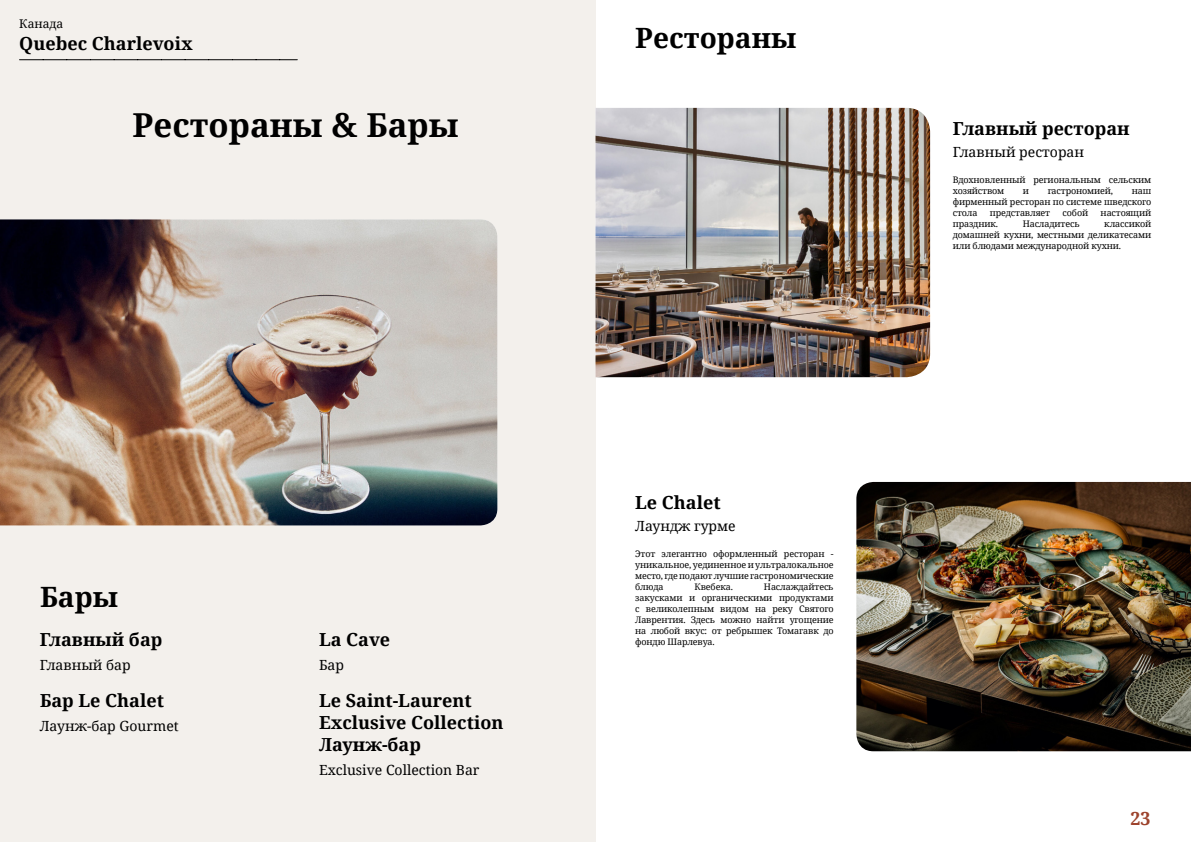
<style>
.page{position:relative;width:1191px;height:842px;background:#fff}
.page>*{position:absolute;margin:0;border:0;box-sizing:border-box;transform-origin:0 0}
.t1{font:700 33px "Noto Serif";color:#000}
.t2{font:700 28px "Noto Serif";color:#000}
.t3{font:700 18px/22px "Noto Serif";color:#000}
.t4{font:700 18px "Noto Serif";color:#9d432c}
.t5{font:14px "Noto Serif";color:#000}
.t6{font:12px "Noto Serif";color:#000}
.t7{font:9px/11px "Noto Serif";letter-spacing:-.015em;color:#000;text-align:justify}
</style>
<div class="page">
<div style="left:0;top:0;width:595px;height:842px;background:#f3f0ec"></div>
<img style="left:0;top:219px;width:497px;height:306px">
<img style="left:595px;top:108px;width:335px;height:269px">
<img style="left:856px;top:482px;width:335px;height:269px">
<svg style="left:20px;top:59px;width:277px;height:1px"></svg>
<h3 class="t6" style="left:19px;top:16px;width:45px">Канада</h3>
<h3 class="t3" style="left:19px;top:32px;width:175px">Quebec Charlevoix</h3>
<h1 class="t1" style="left:133px;top:102px;width:327px">Рестораны &amp; Бары</h1>
<h2 class="t2" style="left:40px;top:577px;width:80px">Бары</h2>
<h3 class="t3" style="left:40px;top:628px;width:124px">Главный бар</h3>
<h3 class="t5" style="left:40px;top:656px;width:93px">Главный бар</h3>
<h3 class="t3" style="left:40px;top:688px;width:126px">Бар Le Chalet</h3>
<h3 class="t5" style="left:40px;top:716px;width:141px">Лаунж-бар Gourmet</h3>
<h3 class="t3" style="left:319px;top:628px;width:73px">La Cave</h3>
<h3 class="t5" style="left:319px;top:656px;width:26px">Бар</h3>
<h3 class="t3" style="left:319px;top:688px;width:186px">Le Saint-Laurent<br>Exclusive Collection<br>Лаунж-бар</h3>
<h3 class="t5" style="left:319px;top:760px;width:162px">Exclusive Collection Bar</h3>
<h2 class="t2" style="left:635px;top:19px;width:163px">Рестораны</h2>
<h3 class="t3" style="left:635px;top:491px;width:87px">Le Chalet</h3>
<h3 class="t5" style="left:635px;top:516px;width:102px">Лаундж гурме</h3>
<p class="t7" style="left:635px;top:548px;width:200px">Этот элегантно оформленный ресторан - уникальное, уединенное и ультралокальное место, где подают лучшие гастрономические блюда</p>
<p class="t7" style="left:694px;top:581px;width:40px">Квебека.</p>
<p class="t7" style="left:635px;top:581px;width:200px;text-indent:129px">Наслаждайтесь закусками и органическими продуктами с великолепным видом на реку Святого Лаврентия. Здесь можно найти угощение на любой вкус: от ребрышек Томагавк до фондю Шарлевуа.</p>
<h3 class="t3" style="left:952px;top:117px;width:178px">Главный ресторан</h3>
<h3 class="t5" style="left:952px;top:142px;width:133px">Главный ресторан</h3>
<p class="t7" style="left:952px;top:174px;width:200px">Вдохновленный региональным сельским хозяйством</p>
<p class="t7" style="left:1023px;top:185px;width:8px">и</p>
<p class="t7" style="left:1047px;top:185px;width:67px">гастрономией,</p>
<p class="t7" style="left:952px;top:185px;width:200px;text-indent:179px">наш фирменный ресторан по системе шведского стола</p>
<p class="t7" style="left:990px;top:207px;width:62px">представляет</p>
<p class="t7" style="left:1062px;top:207px;width:27px">собой</p>
<p class="t7" style="left:1100px;top:207px;width:52px">настоящий</p>
<p class="t7" style="left:952px;top:218px;width:47px">праздник.</p>
<p class="t7" style="left:1022px;top:218px;width:58px">Насладитесь</p>
<p class="t7" style="left:952px;top:218px;width:200px;text-indent:151px">классикой домашней кухни, местными деликатесами или блюдами международной кухни.</p>
<h3 class="t4" style="left:1130px;top:806px;width:22px">23</h3>
</div>
